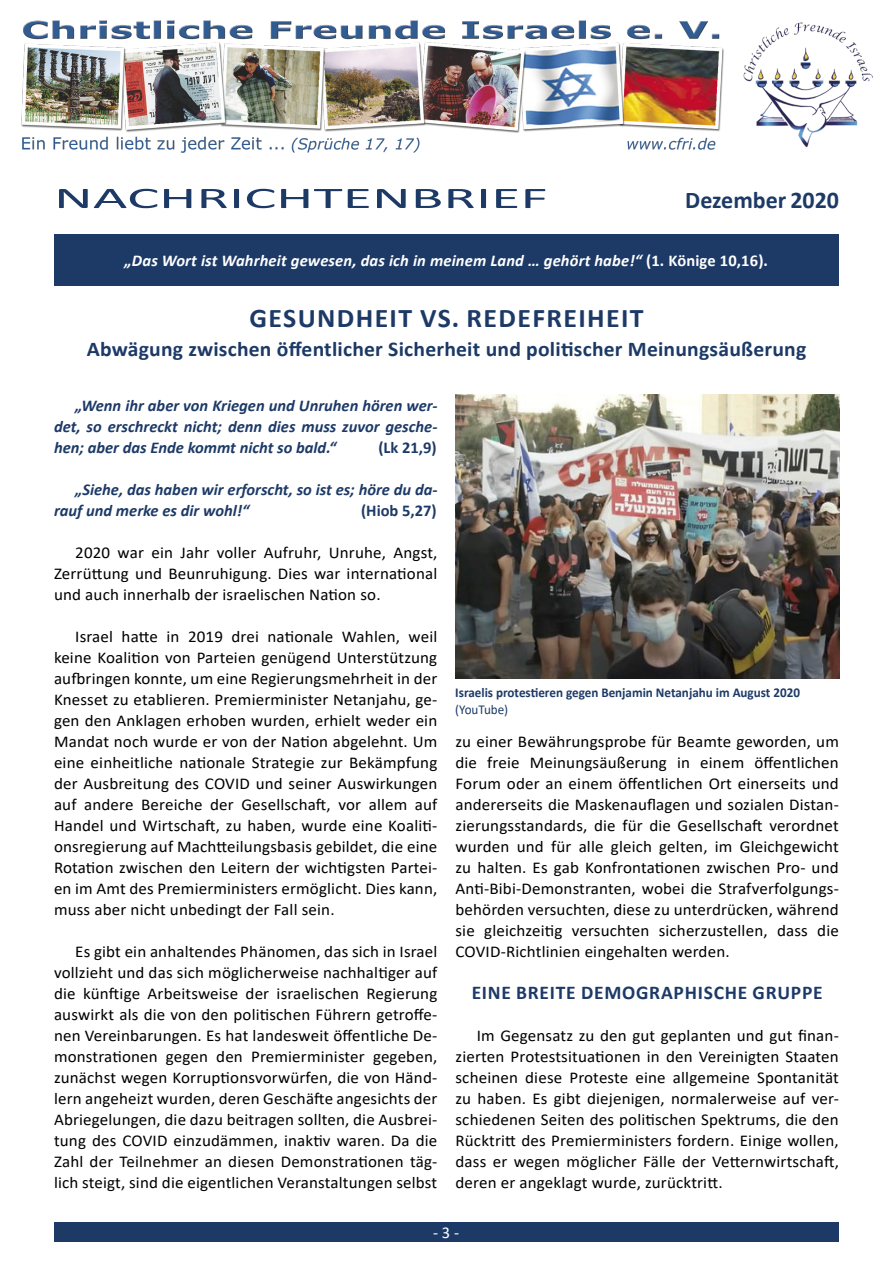
<style>
.page{position:relative;width:893px;height:1263px;background:#fff}
.page>*{position:absolute;margin:0;border:0;box-sizing:border-box;transform-origin:0 0}
.t1{font:30px "Calibri";color:#1d3a67;scale:2 1}
.t2{font:700 27px "Calibri";letter-spacing:.05em;color:#1d3a67}
.t3{font:700 24px "Calibri";color:#1d3a67}
.t4{font:700 21px "Calibri";letter-spacing:.01em;color:#1d3a67}
.t5{font:700 19.5px "Calibri";letter-spacing:.04em;color:#1d3a67}
.t6{font:16.5px/21px "Calibri";letter-spacing:.01em;color:#000;text-align:justify}
.t7{font:italic 700 16.5px/21px "Calibri";color:#1d3a67;text-align:justify}
.t8{font:italic 700 16.5px "Calibri";letter-spacing:.01em;color:#fff}
.t9{font:700 16.5px "Calibri";color:#1d3a67}
.t10{font:16.5px "Calibri";color:#fff}
.t11{font:700 13.5px "Calibri";color:#1d3a67}
.t12{font:13.5px "Calibri";color:#1d3a67}
.s1{font-style:normal}
</style>
<div class="page">
<div style="left:54px;top:1222px;width:785px;height:20px;background:#1d3a67"></div>
<div style="left:54px;top:234px;width:785px;height:51px;background:#1d3a67"></div>
<img style="left:21px;top:20px;width:703px;height:133px">
<img style="left:743px;top:22px;width:130px;height:125px">
<img style="left:455px;top:395px;width:384px;height:284px">
<h1 class="t1" style="left:54px;top:177px;width:248px">NACHRICHTENBRIEF</h1>
<h3 class="t3" style="left:685px;top:183px;width:155px">Dezember 2020</h3>
<p class="t8" style="left:125px;top:249px;width:645px">„Das Wort ist Wahrheit gewesen, das ich in meinem Land … gehört habe!“ <span class="s1">(1. Könige 10,16).</span></p>
<h2 class="t2" style="left:249px;top:299px;width:391px">Gesundheit vs. Redefreiheit</h2>
<p class="t4" style="left:87px;top:335px;width:721px">Abwägung zwischen öffentlicher Sicherheit und politischer Meinungsäußerung</p>
<p class="t7" style="left:54px;top:394px;width:385px;text-indent:21px">„Wenn ihr aber von Kriegen und Unruhen hören wer&shy;det, so erschreckt nicht; denn dies muss zuvor gesche&shy;hen; aber das Ende kommt nicht so bald.“</p>
<p class="t9" style="left:378px;top:436px;width:60px">(Lk 21,9)</p>
<p class="t7" style="left:54px;top:478px;width:385px;text-indent:21px">„Siehe, das haben wir erforscht, so ist es; höre du da&shy;rauf und merke es dir wohl!“</p>
<p class="t9" style="left:361px;top:499px;width:77px">(Hiob 5,27)</p>
<p class="t6" style="left:54px;top:542px;width:385px;text-indent:21px">2020 war ein Jahr voller Aufruhr, Unruhe, Angst, Zerrüttung und Beunruhigung. Dies war international und auch innerhalb der israelischen Nation so.</p>
<p class="t6" style="left:54px;top:626px;width:385px;text-indent:21px">Israel hatte in 2019 drei nationale Wahlen, weil keine Koalition von Parteien genügend Unterstützung aufbringen konnte, um eine Regierungsmehrheit in der Knesset zu etablieren. Premierminister Netanjahu, ge&shy;gen den Anklagen erhoben wurden, erhielt weder ein Mandat noch wurde er von der Nation abgelehnt. Um eine einheitliche nationale Strategie zur Bekämpfung der Ausbreitung des COVID und seiner Auswirkungen auf andere Bereiche der Gesellschaft, vor allem auf Handel und Wirtschaft, zu haben, wurde eine Koaliti&shy;onsregierung auf Machtteilungsbasis gebildet, die eine Rotation zwischen den Leitern der wichtigsten Partei&shy;en im Amt des Premierministers ermöglicht. Dies kann, muss aber nicht unbedingt der Fall sein.</p>
<p class="t6" style="left:54px;top:941px;width:385px;text-indent:21px">Es gibt ein anhaltendes Phänomen, das sich in Israel vollzieht und das sich möglicherweise nachhaltiger auf die künftige Arbeitsweise der israelischen Regierung auswirkt als die von den politischen Führern getroffe&shy;nen Vereinbarungen. Es hat landesweit öffentliche De&shy;monstrationen gegen den Premierminister gegeben, zunächst wegen Korruptionsvorwürfen, die von Händ&shy;lern angeheizt wurden, deren Geschäfte angesichts der Abriegelungen, die dazu beitragen sollten, die Ausbrei&shy;tung des COVID einzudämmen, inaktiv waren. Da die Zahl der Teilnehmer an diesen Demonstrationen täg&shy;lich steigt, sind die eigentlichen Veranstaltungen selbst</p>
<p class="t11" style="left:455px;top:683px;width:346px">Israelis protestieren gegen Benjamin Netanjahu im August 2020</p>
<p class="t12" style="left:455px;top:700px;width:54px">(YouTube)</p>
<p class="t6" style="left:455px;top:731px;width:385px">zu einer Bewährungsprobe für Beamte geworden, um die freie Meinungsäußerung in einem öffentlichen Forum oder an einem öffentlichen Ort einerseits und andererseits die Maskenauflagen und sozialen Distan&shy;zierungsstandards, die für die Gesellschaft verordnet wurden und für alle gleich gelten, im Gleichgewicht zu halten. Es gab Konfrontationen zwischen Pro- und Anti-Bibi-Demonstranten, wobei die Strafverfolgungs&shy;behörden versuchten, diese zu unterdrücken, während sie gleichzeitig versuchten sicherzustellen, dass die COVID-Richtlinien eingehalten werden.</p>
<p class="t5" style="left:472px;top:979px;width:202px">Eine breite demograph</p>
<p class="t5" style="left:698px;top:979px;width:126px">ische Gruppe</p>
<p class="t6" style="left:455px;top:1025px;width:385px;text-indent:21px">Im Gegensatz zu den gut geplanten und gut finan&shy;zierten Protestsituationen in den Vereinigten Staaten scheinen diese Proteste eine allgemeine Spontanität zu haben. Es gibt diejenigen, normalerweise auf ver&shy;schiedenen Seiten des politischen Spektrums, die den Rücktritt des Premierministers fordern. Einige wollen, dass er wegen möglicher Fälle der Vetternwirtschaft, deren er angeklagt wurde, zurücktritt.</p>
<p class="t10" style="left:433px;top:1221px;width:27px">- 3 -</p>
</div>
